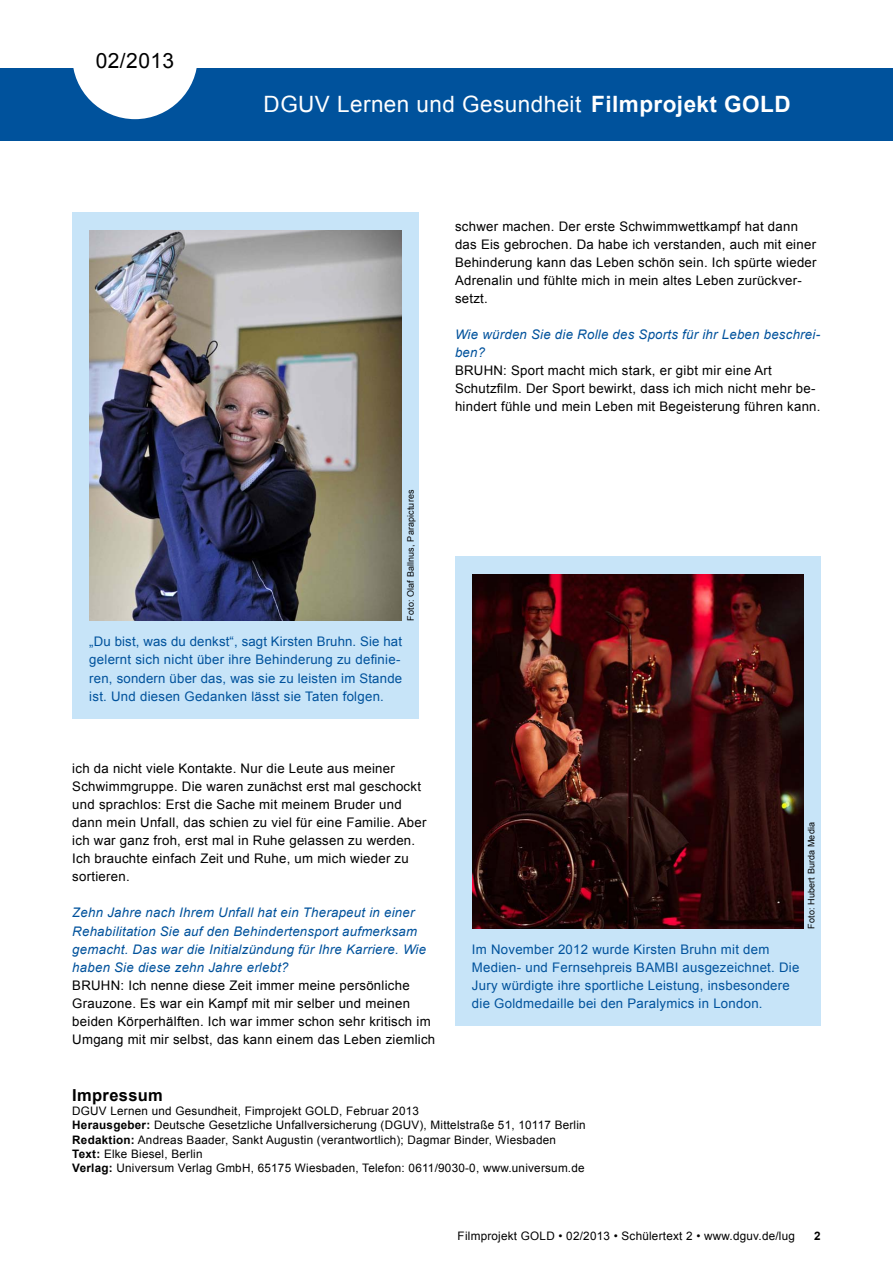
<style>
.page{position:relative;width:893px;height:1263px;background:#fff}
.page>*{position:absolute;margin:0;border:0;box-sizing:border-box;transform-origin:0 0}
.t1{font:22.5px "Arial";letter-spacing:.02em;color:#fff}
.t2{font:21px "Arial";letter-spacing:.02em;color:#000}
.t3{font:700 16.5px "Arial";letter-spacing:.02em;color:#000}
.t4{font:13.2px/18px "Arial";letter-spacing:.02em;color:#000}
.t5{font:13.2px/18px "Arial";letter-spacing:.02em;color:#00529c}
.t6{font:italic 13.2px/18px "Arial";letter-spacing:.02em;color:#00529c}
.t7{font:11.7px/14.1px "Arial";letter-spacing:.02em;color:#000}
.t8{font:700 11.7px "Arial";color:#000}
.t9{font:9px "Arial";letter-spacing:.015em;color:#000}
.s1{font-weight:700}
</style>
<div class="page">
<div style="left:72px;top:213px;width:347px;height:506px;background:#c7e4f8"></div>
<div style="left:455px;top:556px;width:366px;height:470px;background:#c7e4f8"></div>
<div style="left:0;top:68px;width:893px;height:72px;background:#00529c"></div>
<svg style="left:73px;top:68px;width:124px;height:51px"></svg>
<img style="left:89px;top:231px;width:313px;height:390px">
<img style="left:472px;top:574px;width:332px;height:355px">
<h2 class="t2" style="left:96px;top:47px;width:80px">02/2013</h2>
<h1 class="t1" style="left:264px;top:89px;width:528px">DGUV Lernen und Gesundheit <span class="s1">Filmprojekt GOLD</span></h1>
<p class="t9" style="left:405px;top:621px;width:133px;rotate:-90deg">Foto: Olaf Ballnus, Parapictures</p>
<p class="t4" style="left:455px;top:217px;width:363px">schwer machen. Der erste Schwimmwettkampf hat dann das Eis gebrochen. Da habe ich verstanden, auch mit einer Behinderung kann das Leben schön sein. Ich spürte wieder Adrenalin und fühlte mich in mein altes Leben zurückver&shy;setzt.</p>
<p class="t6" style="left:455px;top:326px;width:367px">Wie würden Sie die Rolle des Sports für ihr Leben beschrei&shy;ben?</p>
<p class="t4" style="left:455px;top:362px;width:367px">BRUHN: Sport macht mich stark, er gibt mir eine Art<br>Schutzfilm. Der Sport bewirkt, dass ich mich nicht mehr be&shy;hindert fühle und mein Leben mit Begeisterung führen kann.</p>
<p class="t5" style="left:89px;top:633px;width:314px">„Du bist, was du denkst“, sagt Kirsten Bruhn. Sie hat gelernt sich nicht über ihre Behinderung zu definie&shy;ren, sondern über das, was sie zu leisten im Stande ist. Und diesen Gedanken lässt sie Taten folgen.</p>
<p class="t4" style="left:72px;top:759px;width:356px">ich da nicht viele Kontakte. Nur die Leute aus meiner Schwimmgruppe. Die waren zunächst erst mal geschockt und sprachlos: Erst die Sache mit meinem Bruder und dann mein Unfall, das schien zu viel für eine Familie. Aber ich war ganz froh, erst mal in Ruhe gelassen zu werden.<br>Ich brauchte einfach Zeit und Ruhe, um mich wieder zu sortieren.</p>
<p class="t6" style="left:72px;top:904px;width:355px">Zehn Jahre nach Ihrem Unfall hat ein Therapeut in einer Rehabilitation Sie auf den Behindertensport aufmerksam gemacht. Das war die Initialzündung für Ihre Karriere. Wie haben Sie diese zehn Jahre erlebt?</p>
<p class="t4" style="left:72px;top:976px;width:364px">BRUHN: Ich nenne diese Zeit immer meine persönliche Grauzone. Es war ein Kampf mit mir selber und meinen beiden Körperhälften. Ich war immer schon sehr kritisch im Umgang mit mir selbst, das kann einem das Leben ziemlich</p>
<p class="t5" style="left:472px;top:940px;width:329px">Im November 2012 wurde Kirsten Bruhn mit dem Medien- und Fernsehpreis BAMBI ausgezeichnet. Die Jury würdigte ihre sportliche Leistung, insbesondere die Goldmedaille bei den Paralymics in London.</p>
<p class="t9" style="left:805px;top:929px;width:108px;rotate:-90deg">Foto: Hubert Burda Media</p>
<p class="t3" style="left:72px;top:1084px;width:92px">Impressum</p>
<p class="t7" style="left:72px;top:1104px;width:515px">DGUV Lernen und Gesundheit, Fimprojekt GOLD, Februar 2013<br><span class="s1">Herausgeber:</span> Deutsche Gesetzliche Unfallversicherung (DGUV), Mittelstraße 51, 10117 Berlin <span class="s1">Redaktion:</span> Andreas Baader, Sankt Augustin (verantwortlich); Dagmar Binder, Wiesbaden <span class="s1">Text:</span> Elke Biesel, Berlin<br><span class="s1">Verlag:</span> Universum Verlag GmbH, 65175 Wiesbaden, Telefon: 0611/9030-0, www.universum.de</p>
<p class="t7" style="left:458px;top:1228px;width:339px">Filmprojekt GOLD • 02/2013 • Schülertext 2 • www.dguv.de/lug</p>
<p class="t8" style="left:814px;top:1228px;width:8px">2</p>
</div>
